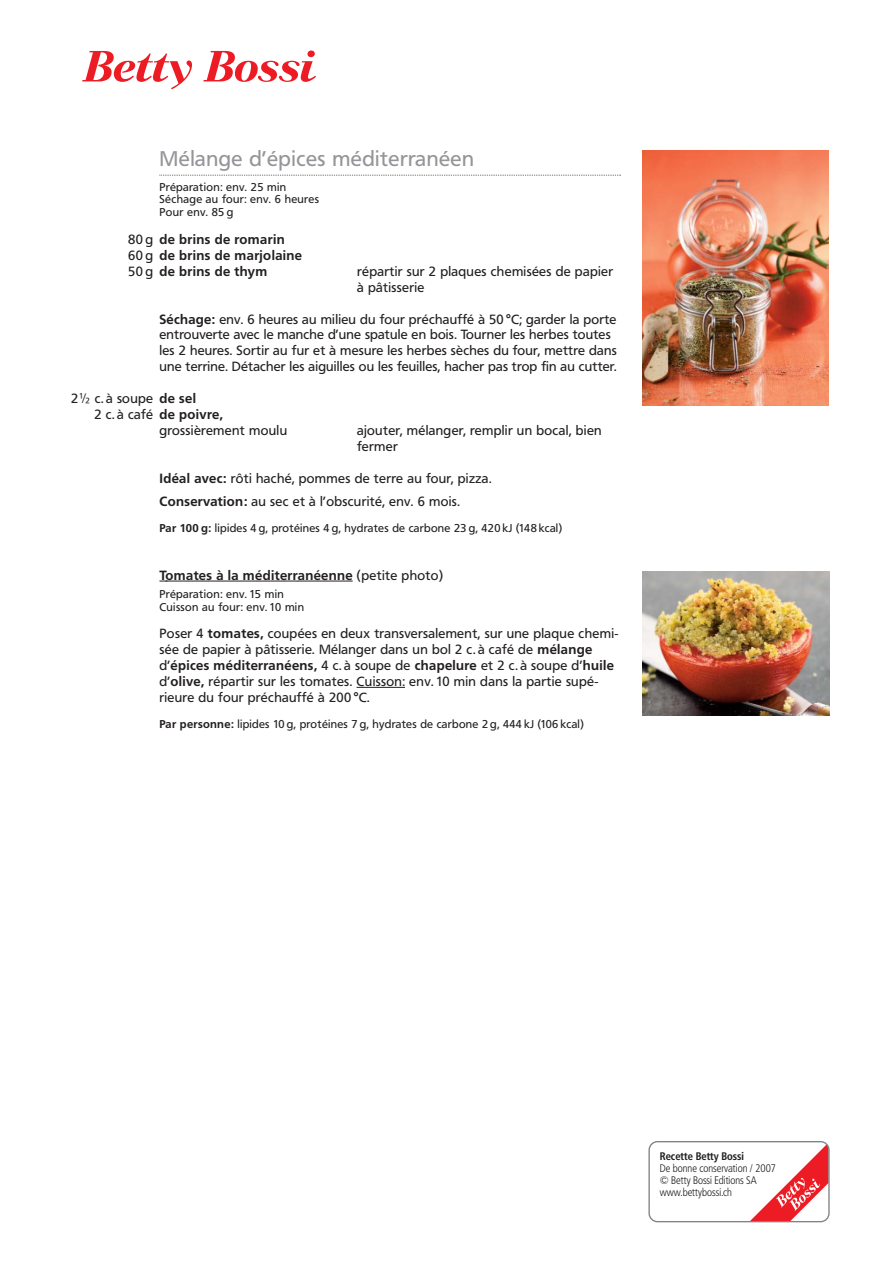
<style>
.page{position:relative;width:893px;height:1263px;background:#fff}
.page>*{position:absolute;margin:0;border:0;box-sizing:border-box;transform-origin:0 0}
.t1{font:21px "Frutiger B Bn";letter-spacing:.025em;color:#939598}
.t2{font:13.2px/15.9px "Frutiger B Bn";letter-spacing:.025em;color:#231f20}
.t3{font:700 13.2px/15.9px "Frutiger B Bn";letter-spacing:.03em;color:#231f20}
.t4{font:11.25px/12.8px "Frutiger B Bn";letter-spacing:.025em;color:#231f20}
.t5{font:10.8px/12px "Frutiger B Bn Con Light";color:#231f20}
.t6{font:10.8px "Frutiger B Bn Con Bold";color:#231f20}
.s1{font-weight:400}
.s2{font-weight:700}
</style>
<div class="page">
<svg style="left:648px;top:1141px;width:182px;height:81px"></svg>
<svg style="left:82px;top:51px;width:110px;height:38px"></svg>
<svg style="left:203px;top:50px;width:113px;height:32px"></svg>
<img style="left:642px;top:150px;width:187px;height:255px">
<img style="left:642px;top:571px;width:187px;height:145px">
<svg style="left:159px;top:175px;width:462px;height:1px"></svg>
<hr style="left:166px;top:581px;width:132px;height:1px;background:#231f20">
<hr style="left:298px;top:581px;width:55px;height:1px;background:#231f20">
<hr style="left:357px;top:687px;width:48px;height:1px;background:#231f20">
<h1 class="t1" style="left:159px;top:148px;width:316px">Mélange d’épices méditerranéen</h1>
<p class="t4" style="left:159px;top:181px;width:161px">Préparation: env. 25 min<br>Séchage au four: env. 6 heures<br>Pour env. 85 g</p>
<p class="t3" style="left:128px;top:232px;width:175px"><span class="s1">80 g</span> de brins de romarin<br><span class="s1">60 g</span> de brins de marjolaine<br><span class="s1">50 g</span> de brins de thym</p>
<p class="t2" style="left:357px;top:264px;width:257px">répartir sur 2 plaques chemisées de papier à pâtisserie</p>
<p class="t2" style="left:159px;top:312px;width:459px"><span class="s2">Séchage:</span> env. 6 heures au milieu du four préchauffé à 50 °C; garder la porte entrouverte avec le manche d’une spatule en bois. Tourner les herbes toutes les 2 heures. Sortir au fur et à mesure les herbes sèches du four, mettre dans une terrine. Détacher les aiguilles ou les feuilles, hacher pas trop fin au cutter.</p>
<p class="t2" style="left:71px;top:391px;width:126px">2¿ c. à soupe <span class="s2">de sel</span></p>
<p class="t3" style="left:94px;top:407px;width:130px"><span class="s1">2 c. à café</span> de poivre,</p>
<p class="t2" style="left:159px;top:423px;width:129px">grossièrement moulu</p>
<p class="t2" style="left:357px;top:423px;width:246px">ajouter, mélanger, remplir un bocal, bien fermer</p>
<p class="t2" style="left:159px;top:467px;width:334px;line-height:23.4px"><span class="s2">Idéal avec:</span> rôti haché, pommes de terre au four, pizza.<br><span class="s2">Conservation:</span> au sec et à l’obscurité, env. 6 mois.</p>
<p class="t4" style="left:159px;top:522px;width:404px"><span class="s2">Par 100 g:</span> lipides 4 g, protéines 4 g, hydrates de carbone 23 g, 420 kJ (148 kcal)</p>
<p class="t3" style="left:159px;top:568px;width:285px">Tomates à la méditerranéenne <span class="s1">(petite photo)</span></p>
<p class="t4" style="left:159px;top:588px;width:146px">Préparation: env. 15 min<br>Cuisson au four: env. 10 min</p>
<p class="t2" style="left:159px;top:626px;width:461px">Poser 4 <span class="s2">tomates,</span> coupées en deux transversalement, sur une plaque chemi&shy;sée de papier à pâtisserie. Mélanger dans un bol 2 c. à café de <span class="s2">mélange </span>d’<span class="s2">épices méditerranéens,</span> 4 c. à soupe de <span class="s2">chapelure</span> et 2 c. à soupe d’<span class="s2">huile </span>d’<span class="s2">olive,</span> répartir sur les tomates. Cuisson: env. 10 min dans la partie supé&shy;rieure du four préchauffé à 200 °C.</p>
<p class="t4" style="left:159px;top:718px;width:426px"><span class="s2">Par personne:</span> lipides 10 g, protéines 7 g, hydrates de carbone 2 g, 444 kJ (106 kcal)</p>
<p class="t6" style="left:660px;top:1151px;width:86px">Recette Betty Bossi</p>
<p class="t5" style="left:660px;top:1162px;width:118px">De bonne conservation / 2007 © Betty Bossi Editions SA www.bettybossi.ch</p>
</div>
